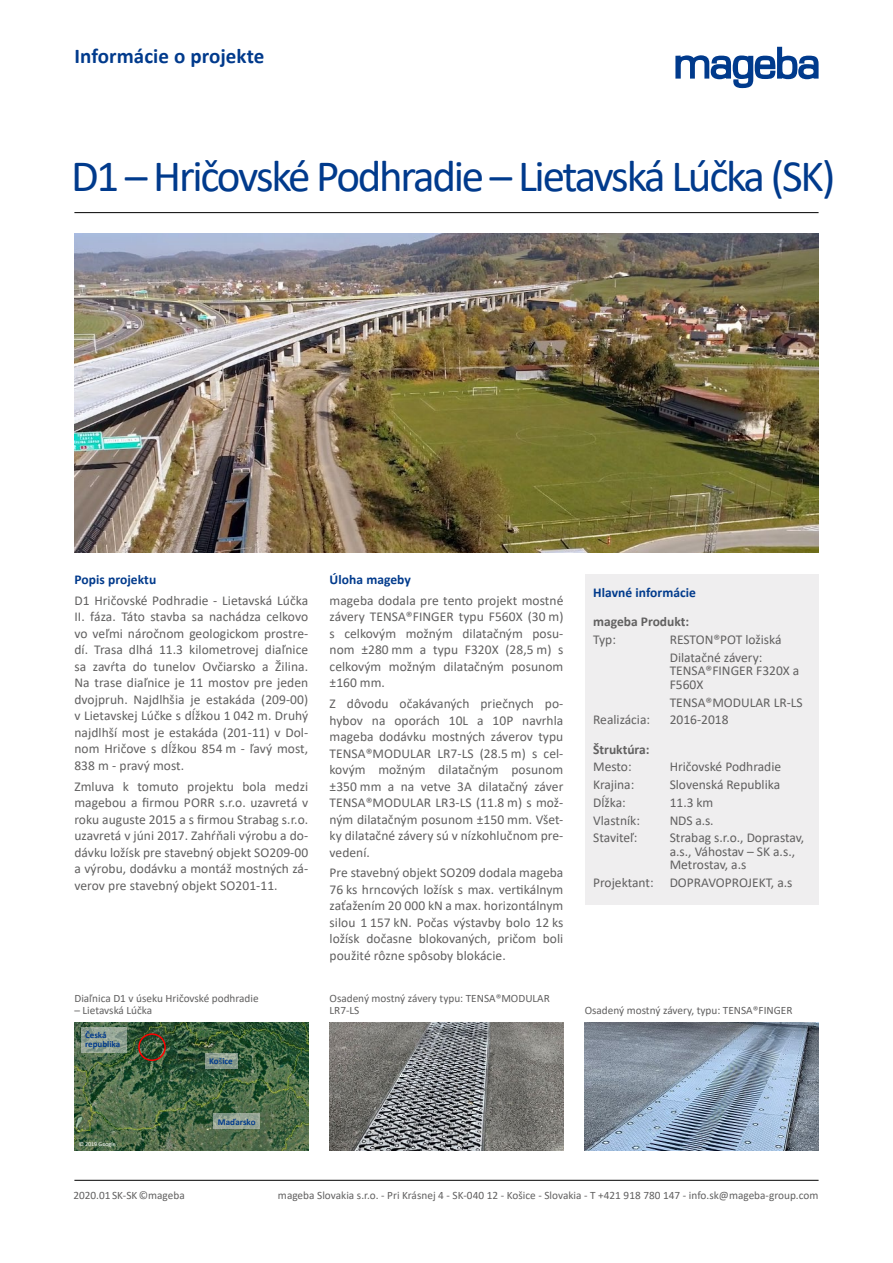
<style>
.page{position:relative;width:893px;height:1263px;background:#fff}
.page>*{position:absolute;margin:0;border:0;box-sizing:border-box;transform-origin:0 0}
.t1{font:45px "Calibri";letter-spacing:-.05em;color:#003a8c}
.t2{font:700 21px "Calibri";letter-spacing:.005em;color:#003a8c}
.t3{font:13.5px/16.5px "Calibri";color:#616060;text-align:justify}
.t4{font:700 13.5px "Calibri";letter-spacing:.005em;color:#003a8c}
.t5{font:700 13.5px "Calibri";color:#616060}
.t6{font:11.25px/12px "Calibri";color:#616060}
.t7{font:700 9px/9px "Calibri";color:#003a8c}
.t8{font:6px "Calibri";color:#fff}
.s1{font-weight:400}
</style>
<div class="page">
<hr style="left:74px;top:1180px;width:745px;height:1px;background:#000">
<hr style="left:74px;top:212px;width:745px;height:1px;background:#000">
<img style="left:585px;top:1023px;width:234px;height:127px">
<img style="left:329px;top:1023px;width:234px;height:127px">
<img style="left:74px;top:234px;width:745px;height:319px">
<img style="left:74px;top:1023px;width:234px;height:127px">
<div style="left:138px;top:1033px;width:28px;height:28px;border:2px solid #f00;border-radius:50%"></div>
<div style="left:585px;top:574px;width:234px;height:330px;background:#efeeef"></div>
<svg style="left:205px;top:1053px;width:32px;height:15px"></svg>
<svg style="left:81px;top:1027px;width:45px;height:25px"></svg>
<svg style="left:214px;top:1114px;width:46px;height:15px"></svg>
<svg style="left:675px;top:47px;width:144px;height:41px"></svg>
<h2 class="t2" style="left:74px;top:41px;width:191px">Informácie o projekte</h2>
<h1 class="t1" style="left:71px;top:145px;width:766px">D1 – Hričovské Podhradie – Lietavská Lúčka (SK)</h1>
<p class="t4" style="left:74px;top:570px;width:83px">Popis projektu</p>
<p class="t3" style="left:74px;top:592px;width:235px">D1 Hričovské Podhradie - Lietavská Lúčka II. fáza. Táto stavba sa nachádza celkovo vo veľmi náročnom geologickom prostre&shy;dí. Trasa dlhá 11.3 kilometrovej diaľnice sa zavŕta do tunelov Ovčiarsko a Žilina.<br>Na trase diaľnice je 11 mostov pre jeden dvojpruh. Najdlhšia je estakáda (209-00) v Lietavskej Lúčke s dĺžkou 1 042 m. Druhý najdlhší most je estakáda (201-11) v Dol&shy;nom Hričove s dĺžkou 854 m - ľavý most, 838 m - pravý most.</p>
<p class="t3" style="left:74px;top:778px;width:235px">Zmluva k tomuto projektu bola medzi magebou a firmou PORR s.r.o. uzavretá v roku auguste 2015 a s firmou Strabag s.r.o. uzavretá v júni 2017. Zahŕňali výrobu a do&shy;dávku ložísk pre stavebný objekt SO209-00 a výrobu, dodávku a montáž mostných zá&shy;verov pre stavebný objekt SO201-11.</p>
<p class="t4" style="left:330px;top:570px;width:83px">Úloha mageby</p>
<p class="t3" style="left:330px;top:592px;width:235px">mageba dodala pre tento projekt mostné závery TENSA®FINGER typu F560X (30 m) s celkovým možným dilatačným posu&shy;nom ±280 mm a typu F320X (28,5 m) s celkovým možným dilatačným posunom ±160 mm.</p>
<p class="t3" style="left:330px;top:695px;width:235px">Z dôvodu očakávaných priečnych po&shy;hybov na oporách 10L a 10P navrhla mageba dodávku mostných záverov typu TENSA®MODULAR LR7-LS (28.5 m) s cel&shy;kovým možným dilatačným posunom ±350 mm a na vetve 3A dilatačný záver TENSA®MODULAR LR3-LS (11.8 m) s mož&shy;ným dilatačným posunom ±150 mm. Všet&shy;ky dilatačné závery sú v nízkohlučnom pre&shy;vedení.</p>
<p class="t3" style="left:330px;top:864px;width:235px">Pre stavebný objekt SO209 dodala mageba 76 ks hrncových ložísk s max. vertikálnym zaťažením 20 000 kN a max. horizontálnym silou 1 157 kN. Počas výstavby bolo 12 ks ložísk dočasne blokovaných, pričom boli použité rôzne spôsoby blokácie.</p>
<p class="t6" style="left:74px;top:992px;width:186px">Diaľnica D1 v úseku Hričovské podhradie</p>
<p class="t6" style="left:74px;top:1004px;width:79px">– Lietavská Lúčka</p>
<p class="t6" style="left:330px;top:992px;width:222px">Osadený mostný závery typu: TENSA®MODULAR<br>LR7-LS</p>
<p class="t7" style="left:85px;top:1030px;width:37px">Česká republika</p>
<p class="t8" style="left:79px;top:1140px;width:39px">© 2019 Google</p>
<p class="t7" style="left:209px;top:1056px;width:25px">Ko<span class="s1">š</span>ice</p>
<p class="t7" style="left:218px;top:1117px;width:39px">Maďarsko</p>
<p class="t4" style="left:593px;top:583px;width:104px">Hlavné informácie</p>
<p class="t5" style="left:593px;top:612px;width:98px">mageba Produkt:</p>
<p class="t3" style="left:593px;top:631px;width:24px">Typ:</p>
<p class="t3" style="left:670px;top:630px;width:113px;line-height:17.7px">RESTON®POT ložiská<br>Dilatačné závery:</p>
<p class="t3" style="left:670px;top:664px;width:131px;line-height:13.5px">TENSA®FINGER F320X a<br>F560X</p>
<p class="t3" style="left:670px;top:693px;width:134px">TENSA®MODULAR LR-LS</p>
<p class="t3" style="left:593px;top:711px;width:58px">Realizácia:</p>
<p class="t3" style="left:670px;top:711px;width:60px">2016-2018</p>
<p class="t5" style="left:593px;top:739px;width:58px">Štruktúra:</p>
<p class="t3" style="left:593px;top:758px;width:40px">Mesto:</p>
<p class="t3" style="left:670px;top:758px;width:113px">Hričovské Podhradie</p>
<p class="t3" style="left:593px;top:776px;width:43px">Krajina:</p>
<p class="t3" style="left:670px;top:776px;width:112px">Slovenská Republika</p>
<p class="t3" style="left:593px;top:794px;width:34px">Dĺžka:</p>
<p class="t3" style="left:670px;top:794px;width:45px">11.3 km</p>
<p class="t3" style="left:593px;top:811px;width:48px">Vlastník:</p>
<p class="t3" style="left:670px;top:811px;width:45px">NDS a.s.</p>
<p class="t3" style="left:593px;top:829px;width:46px">Staviteľ:</p>
<p class="t3" style="left:670px;top:831px;width:136px;line-height:13.5px;text-align:left">Strabag s.r.o., Doprastav, a.s., Váhostav – SK a.s.,<br>Metrostav, a.s</p>
<p class="t3" style="left:593px;top:874px;width:201px">Projektant: DOPRAVOPROJEKT, a.s</p>
<p class="t6" style="left:585px;top:1004px;width:209px">Osadený mostný závery, typu: TENSA®FINGER</p>
<p class="t6" style="left:73px;top:1189px;width:113px">2020.01 SK-SK ©mageba</p>
<p class="t6" style="left:278px;top:1189px;width:542px">mageba Slovakia s.r.o. - Pri Krásnej 4 - SK-040 12 - Košice - Slovakia - T +421 918 780 147 - info.sk@mageba-group.com</p>
</div>
